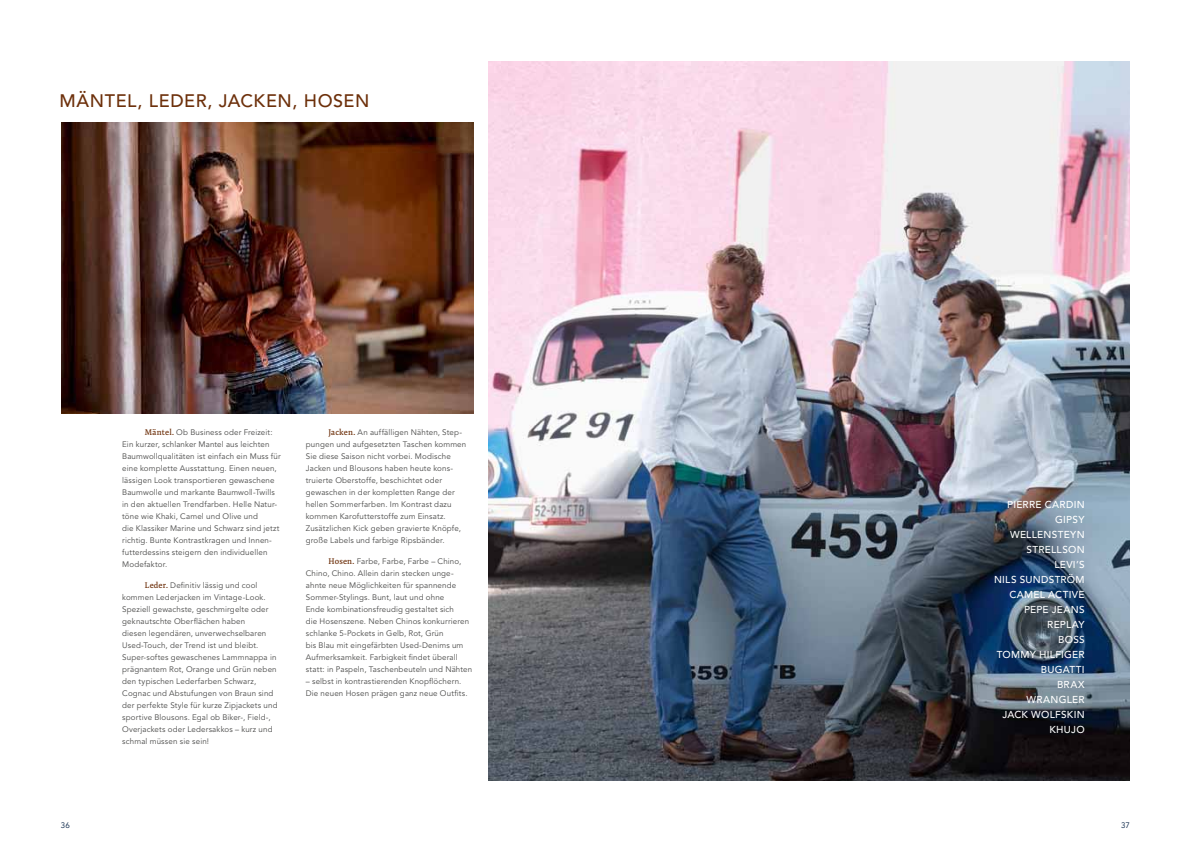
<style>
.page{position:relative;width:1191px;height:842px;background:#fff}
.page>*{position:absolute;margin:0;border:0;box-sizing:border-box;transform-origin:0 0}
.t1{font:500 18px "Avenir LTCE";letter-spacing:.025em;color:#6d300b}
.t2{font:500 10px/15px "Avenir LTCE";letter-spacing:.025em;color:#fff;text-align:right}
.t3{font:8px/12px "Avenir LTCE";letter-spacing:.015em;color:#494948}
.t4{font:8px "Avenir LTCE";color:#001e42}
.s1{font-family:"Tundra Pro";font-weight:500;font-size:8.5px;color:#6d300b}
</style>
<div class="page">
<img style="left:489px;top:61px;width:640px;height:720px">
<img style="left:61px;top:122px;width:412px;height:291px">
<h1 class="t1" style="left:60px;top:90px;width:311px">MÄNTEL, LEDER, JACKEN, H OSEN</h1>
<p class="t3" style="left:122px;top:426px;width:160px;text-indent:23px"><span class="s1">Mäntel.</span> Ob Business oder Freizeit:<br>Ein kurzer, schlanker Mantel aus leichten Baumwollqualitäten ist einfach ein Muss für eine komplette Ausstattung. Einen neuen, lässigen Look transportieren gewaschene Baumwolle und markante Baumwoll-Twills in den aktuellen Trendfarben. Helle Natur‑ töne wie Khaki, Camel und Olive und<br>die Klassiker Marine und Schwarz sind jetzt richtig. Bunte Kontrastkragen und Innen‑ futterdessins steigern den individuellen Modefaktor.</p>
<p class="t3" style="left:122px;top:580px;width:157px;text-indent:23px"><span class="s1">Leder.</span> Definitiv lässig und cool kommen Lederjacken im Vintage-Look.<br>Speziell gewachste, geschmirgelte oder geknautschte Oberflächen haben<br>diesen legendären, unverwechselbaren Used-Touch, der Trend ist und bleibt.<br>Super-softes gewaschenes Lammnappa in prägnantem Rot, Orange und Grün neben den typischen Lederfarben Schwarz, Cognac und Abstufungen von Braun sind der perfekte Style für kurze Zipjackets und sportive Blousons. Egal ob Biker-, Field-, Overjackets oder Ledersakkos – kurz und schmal müssen sie sein!</p>
<p class="t3" style="left:306px;top:426px;width:162px;text-indent:23px"><span class="s1">Jacken.</span> An auffälligen Nähten, Step‑ pungen und aufgesetzten Taschen kommen Sie diese Saison nicht vorbei. Modische Jacken und Blousons haben heute kons&shy;truierte Oberstoffe, beschichtet oder gewaschen in der kompletten Range der hellen Sommerfarben. Im Kontrast dazu kommen Karofutterstoffe zum Einsatz.<br>Zusätzlichen Kick geben gravierte Knöpfe, große Labels und farbige Ripsbänder.</p>
<p class="t3" style="left:306px;top:556px;width:168px;text-indent:23px"><span class="s1">Hosen.</span> Farbe, Farbe, Farbe – Chino, Chino, Chino. Allein darin stecken unge‑ ahnte neue Möglichkeiten für spannende Sommer-Stylings. Bunt, laut und ohne<br>Ende kombinationsfreudig gestaltet sich<br>die Hosenszene. Neben Chinos konkurrieren schlanke 5-Pockets in Gelb, Rot, Grün<br>bis Blau mit eingefärbten Used-Denims um Aufmerksamkeit. Farbigkeit findet überall statt: in Paspeln, Taschenbeuteln und Nähten</p>
<p class="t3" style="left:306px;top:676px;width:163px">– selbst in kontrastierenden Knopflöchern.<br>Die neuen Hosen prägen ganz neue Outfits.</p>
<p class="t2" style="left:994px;top:497px;width:92px">PIERRE CARDIN<br>GIPSY<br>WELLENSTEYN<br>STRELLSON<br>LEVI’S<br>N ILS SUNDSTRÖM<br>CAMEL ACTIVE<br>PEPE JEANS<br>REPLAY<br>BOSS<br>TOMMY H ILFIGER<br>BUGATTI<br>BRAX<br>WRANGLER<br>JACK WOLFSKIN<br>KHUJO</p>
<p class="t4" style="left:61px;top:821px;width:11px">36</p>
<p class="t4" style="left:1121px;top:821px;width:10px">37</p>
</div>
